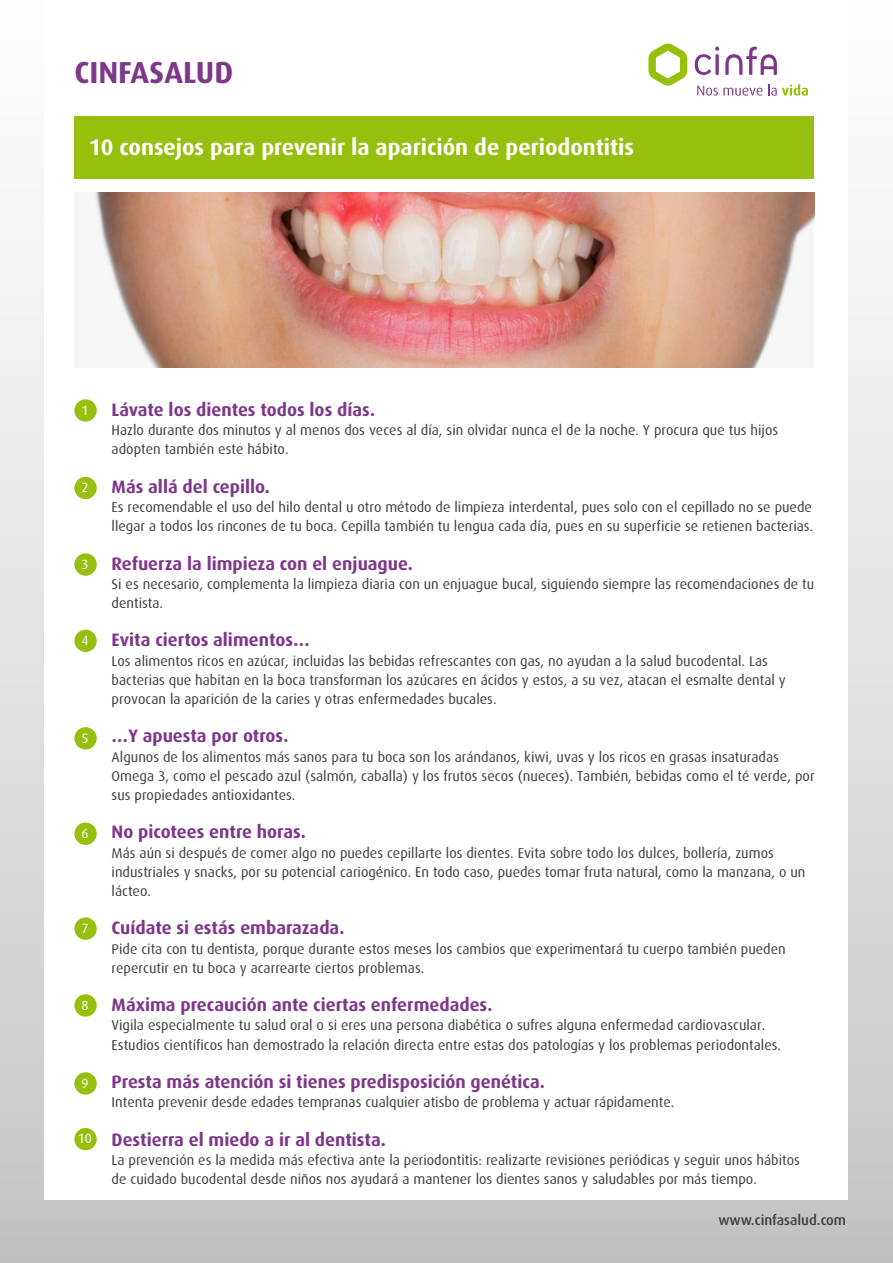
<style>
.page{position:relative;width:893px;height:1263px;background:#fff}
.page>*{position:absolute;margin:0;border:0;box-sizing:border-box;transform-origin:0 0}
.t1{font:700 30.45px "Dax";color:#7e388a}
.t2{font:700 22.5px "Dax";color:#fff}
.t3{font:700 18px "Dax";color:#7e388a}
.t4{font:14.25px/19.2px "Dax";color:#3e3d40}
.t5{font:500 14.25px "Dax";color:#3e3d40}
.t6{font:13.5px "Dax";color:#fff}
</style>
<div class="page">
<div style="left:0;top:0;width:893px;height:1263px;background:linear-gradient(to bottom,#fff,#c6c6c7)"></div>
<div style="left:45px;top:0;width:803px;height:1199px;background:#fff"></div>
<svg style="left:725px;top:47px;width:52px;height:28px"></svg>
<svg style="left:695px;top:47px;width:24px;height:28px"></svg>
<svg style="left:648px;top:44px;width:39px;height:42px"></svg>
<svg style="left:697px;top:86px;width:65px;height:10px"></svg>
<svg style="left:768px;top:84px;width:40px;height:12px"></svg>
<img style="left:94px;top:192px;width:720px;height:175px">
<div style="left:74px;top:117px;width:740px;height:62px;background:#97bf0d"></div>
<div style="left:74px;top:399px;width:23px;height:23px;background:#97bf0d;border-radius:50%"></div>
<div style="left:74px;top:477px;width:23px;height:22px;background:#97bf0d;border-radius:50%"></div>
<div style="left:74px;top:553px;width:23px;height:23px;background:#97bf0d;border-radius:50%"></div>
<div style="left:74px;top:630px;width:23px;height:22px;background:#97bf0d;border-radius:50%"></div>
<div style="left:74px;top:727px;width:23px;height:22px;background:#97bf0d;border-radius:50%"></div>
<div style="left:74px;top:822px;width:23px;height:23px;background:#97bf0d;border-radius:50%"></div>
<div style="left:74px;top:917px;width:23px;height:23px;background:#97bf0d;border-radius:50%"></div>
<div style="left:74px;top:994px;width:23px;height:23px;background:#97bf0d;border-radius:50%"></div>
<div style="left:74px;top:1072px;width:23px;height:22px;background:#97bf0d;border-radius:50%"></div>
<div style="left:74px;top:1128px;width:23px;height:22px;background:#97bf0d;border-radius:50%"></div>
<h1 class="t1" style="left:74px;top:55px;width:160px">CINFASALUD</h1>
<h2 class="t2" style="left:89px;top:134px;width:547px">10 consejos para prevenir la aparición de periodontitis</h2>
<p class="t6" style="left:81px;top:403px;width:9px">1</p>
<p class="t6" style="left:81px;top:480px;width:9px">2</p>
<p class="t6" style="left:81px;top:557px;width:9px">3</p>
<p class="t6" style="left:81px;top:633px;width:9px">4</p>
<p class="t6" style="left:81px;top:730px;width:9px">5</p>
<p class="t6" style="left:81px;top:826px;width:9px">6</p>
<p class="t6" style="left:81px;top:921px;width:9px">7</p>
<p class="t6" style="left:81px;top:997px;width:9px">8</p>
<p class="t6" style="left:81px;top:1075px;width:9px">9</p>
<p class="t6" style="left:78px;top:1131px;width:16px">10</p>
<p class="t3" style="left:112px;top:399px;width:265px">Lávate los dientes todos los días.</p>
<p class="t4" style="left:112px;top:421px;width:668px">Hazlo durante dos minutos y al menos dos veces al día, sin olvidar nunca el de la noche. Y procura que tus hijos adopten también este hábito.</p>
<p class="t3" style="left:112px;top:476px;width:160px">Más allá del cepillo.</p>
<p class="t4" style="left:112px;top:498px;width:703px">Es recomendable el uso del hilo dental u otro método de limpieza interdental, pues solo con el cepillado no se puede llegar a todos los rincones de tu boca. Cepilla también tu lengua cada día, pues en su superficie se retienen bacterias.</p>
<p class="t3" style="left:112px;top:553px;width:303px">Refuerza la limpieza con el enjuague.</p>
<p class="t4" style="left:112px;top:574px;width:704px">Si es necesario, complementa la limpieza diaria con un enjuague bucal, siguiendo siempre las recomendaciones de tu dentista.</p>
<p class="t3" style="left:112px;top:630px;width:200px">Evita ciertos alimentos…</p>
<p class="t4" style="left:112px;top:651px;width:676px">Los alimentos ricos en azúcar, incluidas las bebidas refrescantes con gas, no ayudan a la salud bucodental. Las bacterias que habitan en la boca transforman los azúcares en ácidos y estos, a su vez, atacan el esmalte dental y provocan la aparición de la caries y otras enfermedades bucales.</p>
<p class="t3" style="left:112px;top:726px;width:178px">…Y apuesta por otros.</p>
<p class="t4" style="left:112px;top:747px;width:704px">Algunos de los alimentos más sanos para tu boca son los arándanos, kiwi, uvas y los ricos en grasas insaturadas<br>Omega 3, como el pescado azul (salmón, caballa) y los frutos secos (nueces). También, bebidas como el té verde, por sus propiedades antioxidantes.</p>
<p class="t3" style="left:112px;top:822px;width:196px">No picotees entre horas.</p>
<p class="t4" style="left:112px;top:843px;width:695px">Más aún si después de comer algo no puedes cepillarte los dientes. Evita sobre todo los dulces, bollería, zumos industriales y snacks, por su potencial cariogénico. En todo caso, puedes tomar fruta natural, como la manzana, o un lácteo.</p>
<p class="t3" style="left:112px;top:918px;width:234px">Cuídate si estás embarazada.</p>
<p class="t4" style="left:112px;top:939px;width:676px">Pide cita con tu dentista, porque durante estos meses los cambios que experimentará tu cuerpo también pueden repercutir en tu boca y acarrearte ciertos problemas.</p>
<p class="t3" style="left:112px;top:995px;width:382px">Máxima precaución ante ciertas enfermedades.</p>
<p class="t4" style="left:112px;top:1016px;width:671px">Vigila especialmente tu salud oral o si eres una persona diabética o sufres alguna enfermedad cardiovascular.<br>Estudios científicos han demostrado la relación directa entre estas dos patologías y los problemas periodontales.</p>
<p class="t3" style="left:112px;top:1071px;width:435px">Presta más atención si tienes predisposición genética.</p>
<p class="t4" style="left:112px;top:1093px;width:564px">Intenta prevenir desde edades tempranas cualquier atisbo de problema y actuar rápidamente.</p>
<p class="t3" style="left:112px;top:1129px;width:276px">Destierra el miedo a ir al dentista.</p>
<p class="t4" style="left:112px;top:1150px;width:690px">La prevención es la medida más efectiva ante la periodontitis: realizarte revisiones periódicas y seguir unos hábitos de cuidado bucodental desde niños nos ayudará a mantener los dientes sanos y saludables por más tiempo.</p>
<p class="t5" style="left:718px;top:1212px;width:129px">www.cinfasalud.com</p>
</div>
